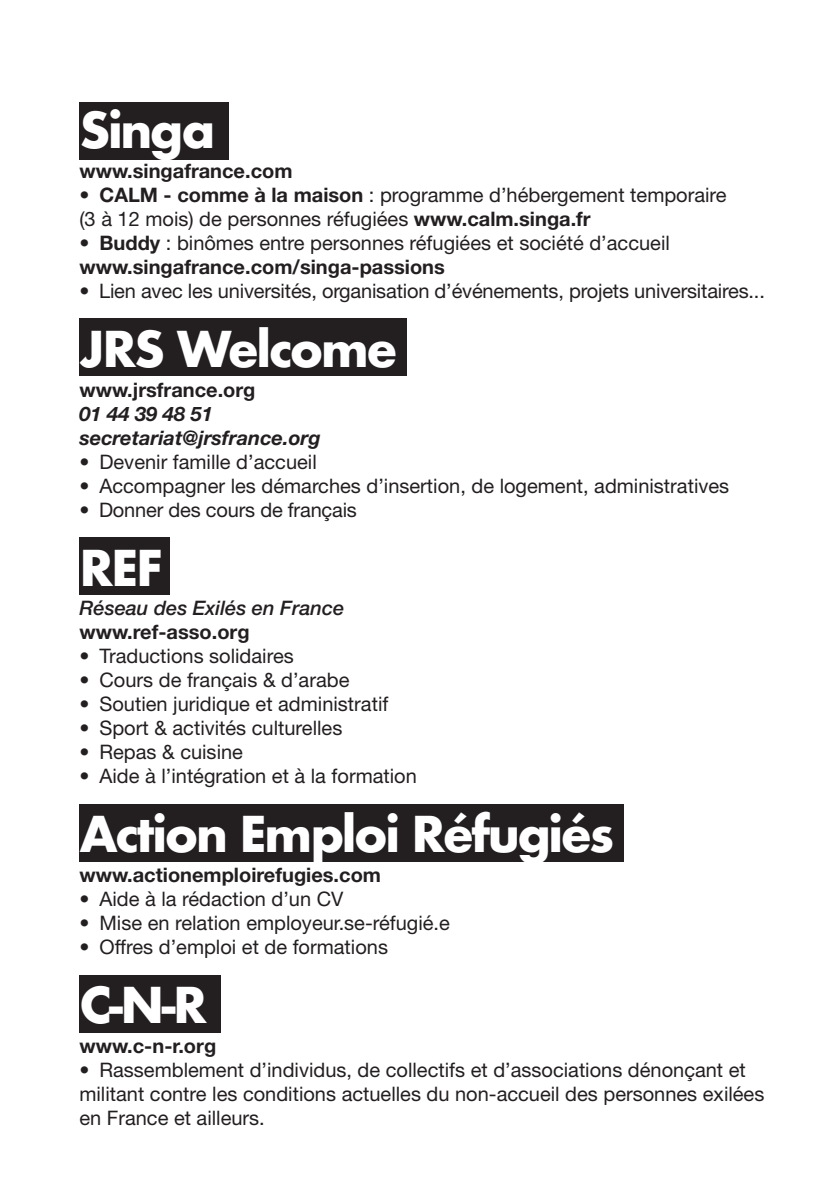
<style>
.page{position:relative;width:840px;height:1191px;background:#fff}
.page>*{position:absolute;margin:0;border:0;box-sizing:border-box;transform-origin:0 0}
.t1{font:700 48px "Futura";letter-spacing:-.05em;color:#fff}
.t2{font:20px/24px "Helvetica Neue LT Std";color:#231f20}
.t3{font:700 20px "Helvetica Neue LT Std";color:#231f20}
.t4{font:italic 700 20px/24px "Helvetica Neue LT Std";color:#231f20}
.t5{font:italic 500 20px "Helvetica Neue LT Std";color:#231f20}
.s1{font-weight:700}
</style>
<div class="page">
<div style="left:79px;top:804px;width:545px;height:57px;background:#231f20"></div>
<div style="left:79px;top:318px;width:327px;height:57px;background:#231f20"></div>
<div style="left:79px;top:537px;width:91px;height:57px;background:#231f20"></div>
<div style="left:79px;top:102px;width:150px;height:58px;background:#231f20"></div>
<div style="left:79px;top:975px;width:142px;height:58px;background:#231f20"></div>
<h1 class="t1" style="left:79px;top:96px;width:137px">Singa</h1>
<p class="t3" style="left:79px;top:158px;width:214px">www.singafrance.com</p>
<p class="t2" style="left:79px;top:183px;width:648px"><span class="s1">• CALM - comme à la maison</span> : programme d’hébergement temporaire (3 à 12 mois) de personnes réfugiées <span class="s1">www.calm.singa.fr</span></p>
<p class="t2" style="left:79px;top:231px;width:591px"><span class="s1">• Buddy</span> : binômes entre personnes réfugiées et société d’accueil <span class="s1">www.singafrance.com/singa-passions</span></p>
<p class="t2" style="left:79px;top:279px;width:686px">• Lien avec les universités, organisation d’événements, projets universitaires...</p>
<h1 class="t1" style="left:79px;top:314px;width:319px">JRS Welcome</h1>
<p class="t3" style="left:79px;top:377px;width:177px">www.jrsfrance.org</p>
<p class="t4" style="left:79px;top:401px;width:242px">01 44 39 48 51 secretariat@jrsfrance.org</p>
<p class="t2" style="left:79px;top:449px;width:239px">• Devenir famille d’accueil</p>
<p class="t2" style="left:79px;top:473px;width:651px">• Accompagner les démarches d’insertion, de logement, administratives</p>
<p class="t2" style="left:79px;top:497px;width:279px">• Donner des cours de français</p>
<h1 class="t1" style="left:79px;top:533px;width:84px">REF</h1>
<p class="t5" style="left:79px;top:596px;width:266px">Réseau des Exilés en France</p>
<p class="t3" style="left:79px;top:620px;width:171px">www.ref-asso.org</p>
<p class="t2" style="left:79px;top:644px;width:216px">• Traductions solidaires</p>
<p class="t2" style="left:79px;top:668px;width:271px">• Cours de français &amp; d’arabe</p>
<p class="t2" style="left:79px;top:692px;width:310px">• Soutien juridique et administratif</p>
<p class="t2" style="left:79px;top:716px;width:264px">• Sport &amp; activités culturelles</p>
<p class="t2" style="left:79px;top:740px;width:165px">• Repas &amp; cuisine</p>
<p class="t2" style="left:79px;top:764px;width:339px">• Aide à l’intégration et à la formation</p>
<h1 class="t1" style="left:79px;top:799px;width:535px">Action Emploi Réfugiés</h1>
<p class="t3" style="left:79px;top:862px;width:303px">www.actionemploirefugies.com</p>
<p class="t2" style="left:79px;top:886px;width:265px">• Aide à la rédaction d’un CV</p>
<p class="t2" style="left:79px;top:910px;width:372px">• Mise en relation employeur.se-réfugié.e</p>
<p class="t2" style="left:79px;top:934px;width:310px">• Offres d’emploi et de formations</p>
<h1 class="t1" style="left:79px;top:970px;width:129px">C-N-R</h1>
<p class="t3" style="left:79px;top:1033px;width:138px">www.c-n-r.org</p>
<p class="t2" style="left:79px;top:1057px;width:686px">• Rassemblement d’individus, de collectifs et d’associations dénonçant et militant contre les conditions actuelles du non-accueil des personnes exilées en France et ailleurs.</p>
</div>
